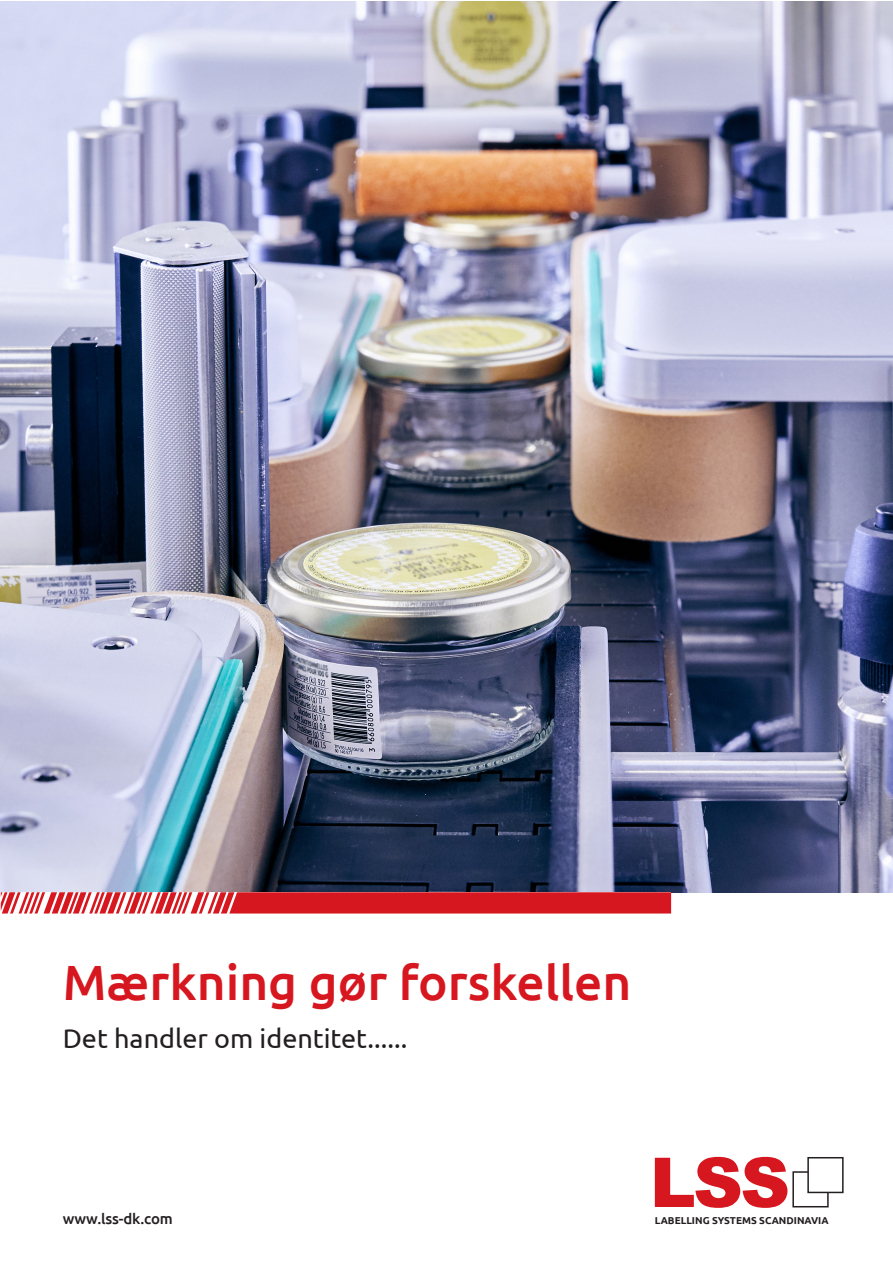
<style>
.page{position:relative;width:893px;height:1263px;background:#fff}
.page>*{position:absolute;margin:0;border:0;box-sizing:border-box;transform-origin:0 0}
.Head_Titel_Rot_35pt{font:500 49.5px "Ubuntu";color:#d7171f}
.Subline_18pt_Schwarz{font:27px "Ubuntu";color:#231f20}
.Claim_Rot_12pt{font:500 15px "Ubuntu";letter-spacing:-.01em;color:#231f20}
.Head_Titel_Rot_35pt-2{font:700 10.05px "Ubuntu";color:#231f20}
</style>
<div class="page">
<img style="left:1px;top:1px;width:891px;height:891px">
<svg style="left:1px;top:892px;width:670px;height:21px;background:#dd3c43"></svg>
<div style="left:792px;top:1171px;width:37px;height:36px;border:2px solid #231f20"></div>
<svg style="left:655px;top:1157px;width:132px;height:51px"></svg>
<div style="left:808px;top:1158px;width:35px;height:34px;background:#fff"></div>
<div style="left:807px;top:1157px;width:37px;height:36px;border:2px solid #231f20"></div>
<p class="Head_Titel_Rot_35pt" style="left:63px;top:951px;width:570px">Mærkning gør forskellen</p>
<p class="Subline_18pt_Schwarz" style="left:63px;top:1021px;width:346px">Det handler om identitet......</p>
<p class="Claim_Rot_12pt" style="left:63px;top:1209px;width:112px">www.lss-dk.com</p>
<p class="Head_Titel_Rot_35pt-2" style="left:655px;top:1214px;width:175px">LABELLING SYSTEMS SCANDINAVIA</p>
</div>
